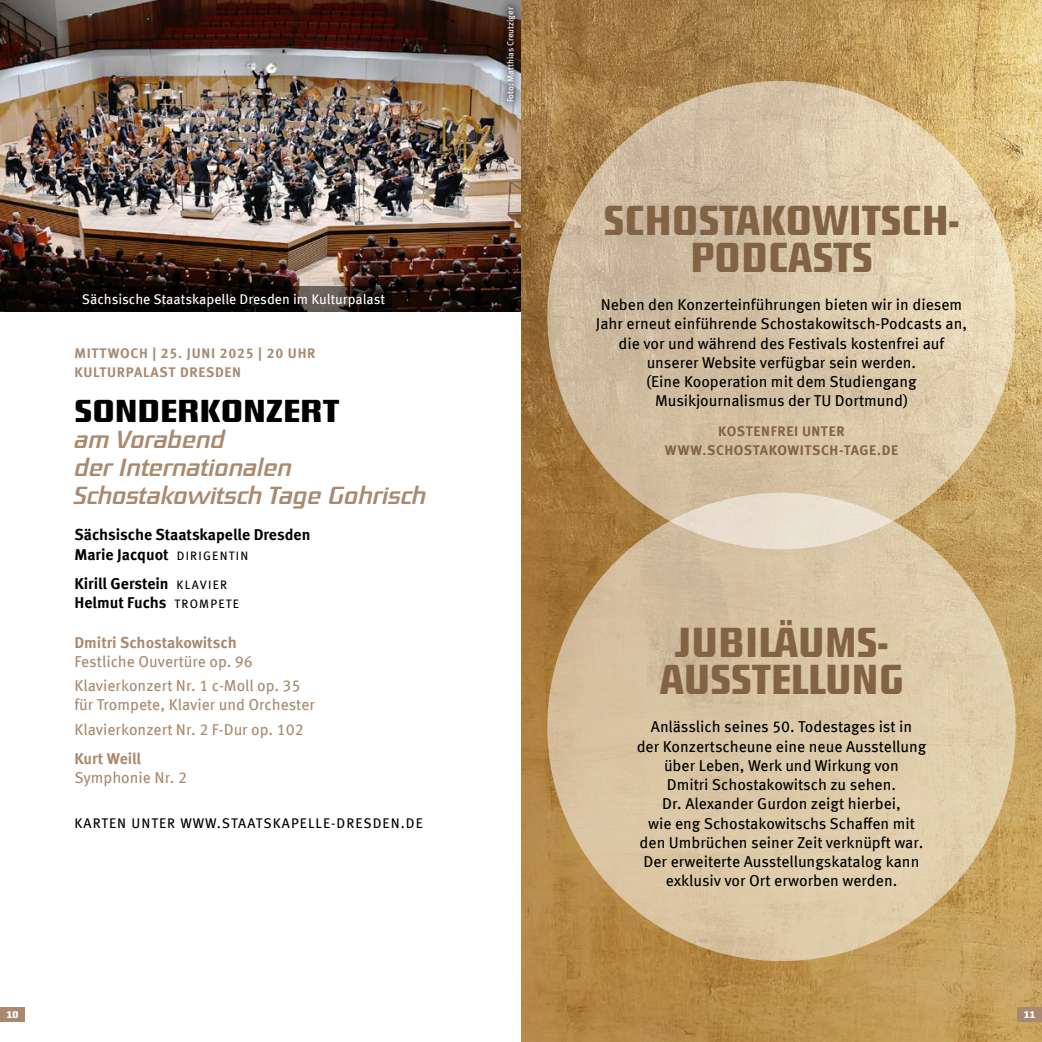
<style>
.page{position:relative;width:1042px;height:1042px;background:#fff}
.page>*{position:absolute;margin:0;border:0;box-sizing:border-box;transform-origin:0 0}
.t1{font:500 41.48px/36.8px "District";color:#826344;text-align:center;scale:.88 1}
.Konzerte_Headline{font:500 31.5px "District TF";letter-spacing:-.005em;color:#000}
.Konzert_Headline_italic{font:italic 24.5px/28px "District TF";letter-spacing:-.01em;color:#a98a70}
.Konzerte_Text_normal{font:15.75px/19.2px "Meta Offc Pro";color:#000;text-align:center}
.Werk_normal{font:15.75px/19.2px "Meta Offc Pro";color:#a98a70}
.Konzerte_Text_normal-2{font:700 15.75px "Meta Offc Pro";color:#000}
.Werk_bold{font:700 15.75px "Meta Offc Pro";letter-spacing:-.005em;color:#a98a70}
.Konzerte_Datum{font:700 14px/19.2px "Meta Offc Pro";letter-spacing:.05em;color:#a98a70}
.Bildunterschrift{font:14px "Meta Offc Pro";letter-spacing:-.005em;color:#fff}
.Sponsoren_Headline_klein{font:700 14px/19.2px "Meta Offc Pro";letter-spacing:.04em;color:#826344;text-align:center}
.Konzerte_Info{font:14px "Meta Offc Pro";letter-spacing:.075em;color:#000}
.t2{font:500 10.5px "District TF";color:#fff}
.Werk_normal-2{font:8.75px "Meta Offc Pro";color:#fff}
.s1{font-weight:400;font-size:12.25px}
</style>
<div class="page">
<img style="left:521px;top:0;width:521px;height:1042px">
<div style="left:0;top:1007px;width:25px;height:14px;background:#a98a70"></div>
<div style="left:1017px;top:1007px;width:25px;height:14px;background:#a98a70"></div>
<img style="left:0;top:0;width:521px;height:311px">
<svg style="left:74px;top:286px;width:318px;height:25px;fill:#070402"></svg>
<div style="left:497px;top:0;width:28px;height:112px;background:#000;opacity:.5"></div>
<div style="left:547px;top:493px;width:468px;height:468px;background:linear-gradient(to right,#d4bd9c,#e1d0af);border-radius:50%"></div>
<svg style="left:547px;top:81px;width:468px;height:468px"></svg>
<p class="Bildunterschrift" style="left:82px;top:288px;width:305px">Sächsische Staatskapelle Dresden im Kulturpalast</p>
<p class="Konzerte_Datum" style="left:74px;top:343px;width:243px">MITTWOCH | 25. JUNI 2025 | 20 UHR<br>KULTURPALAST DRESDEN</p>
<p class="Konzerte_Headline" style="left:74px;top:392px;width:266px">SONDERKONZERT</p>
<p class="Konzert_Headline_italic" style="left:74px;top:424px;width:353px">am Vorabend<br>der Internationalen<br>Schostakowitsch Tage Gohrisch</p>
<p class="Konzerte_Text_normal-2" style="left:74px;top:522px;width:237px">Sächsische Staatskapelle Dresden</p>
<p class="Konzerte_Text_normal-2" style="left:74px;top:542px;width:175px">Marie Jacquot <span class="s1">DIRIGENTIN</span></p>
<p class="Konzerte_Text_normal-2" style="left:74px;top:571px;width:154px">Kirill Gerstein <span class="s1">KLAVIER</span></p>
<p class="Konzerte_Text_normal-2" style="left:74px;top:590px;width:166px">Helmut Fuchs <span class="s1">TROMPETE</span></p>
<p class="Werk_bold" style="left:74px;top:630px;width:164px">Dmitri Schostakowitsch</p>
<p class="Werk_normal" style="left:74px;top:651px;width:180px">Festliche Ouvertüre op. 96</p>
<p class="Werk_normal" style="left:74px;top:675px;width:242px">Klavierkonzert Nr. 1 c-Moll op. 35 für Trompete, Klavier und Orchester</p>
<p class="Werk_normal" style="left:74px;top:718px;width:231px">Klavierkonzert Nr. 2 F-Dur op. 102</p>
<p class="Werk_bold" style="left:74px;top:746px;width:68px">Kurt Weill</p>
<p class="Werk_normal" style="left:74px;top:767px;width:114px">Symphonie Nr. 2</p>
<p class="Konzerte_Info" style="left:74px;top:812px;width:350px">KARTEN UNTER WWW.STAATSKAPELLE-DRESDEN.DE</p>
<p class="Werk_normal-2" style="left:504px;top:102px;width:96px;rotate:-90deg">Foto: Matthias Creutziger</p>
<p class="t1" style="left:604px;top:201px;width:405px">SCHOSTAKOWITSCH-<br>PODCASTS</p>
<p class="Konzerte_Text_normal" style="left:596px;top:294px;width:373px">Neben den Konzerteinführungen bieten wir in diesem Jahr erneut einführende Schostakowitsch-Podcasts an, die vor und während des Festivals kostenfrei auf unserer Website verfügbar sein werden.<br>(Eine Kooperation mit dem Studiengang Musikjournalismus der TU Dortmund)</p>
<p class="Sponsoren_Headline_klein" style="left:665px;top:420px;width:235px">KOSTENFREI UNTER<br>WWW.SCHOSTAKOWITSCH-TAGE.DE</p>
<p class="t1" style="left:659px;top:623px;width:279px">JUBILÄUMS-<br>AUSSTELLUNG</p>
<p class="Konzerte_Text_normal" style="left:637px;top:716px;width:291px">Anlässlich seines 50. Todestages ist in<br>der Konzertscheune eine neue Ausstellung über Leben, Werk und Wirkung von<br>Dmitri Schostakowitsch zu sehen.<br>Dr. Alexander Gurdon zeigt hierbei,<br>wie eng Schostakowitschs Schaffen mit den Umbrüchen seiner Zeit verknüpft war.<br>Der erweiterte Ausstellungskatalog kann exklusiv vor Ort erworben werden.</p>
<p class="t2" style="left:7px;top:1007px;width:13px">10</p>
<p class="t2" style="left:1023px;top:1007px;width:13px">11</p>
</div>
